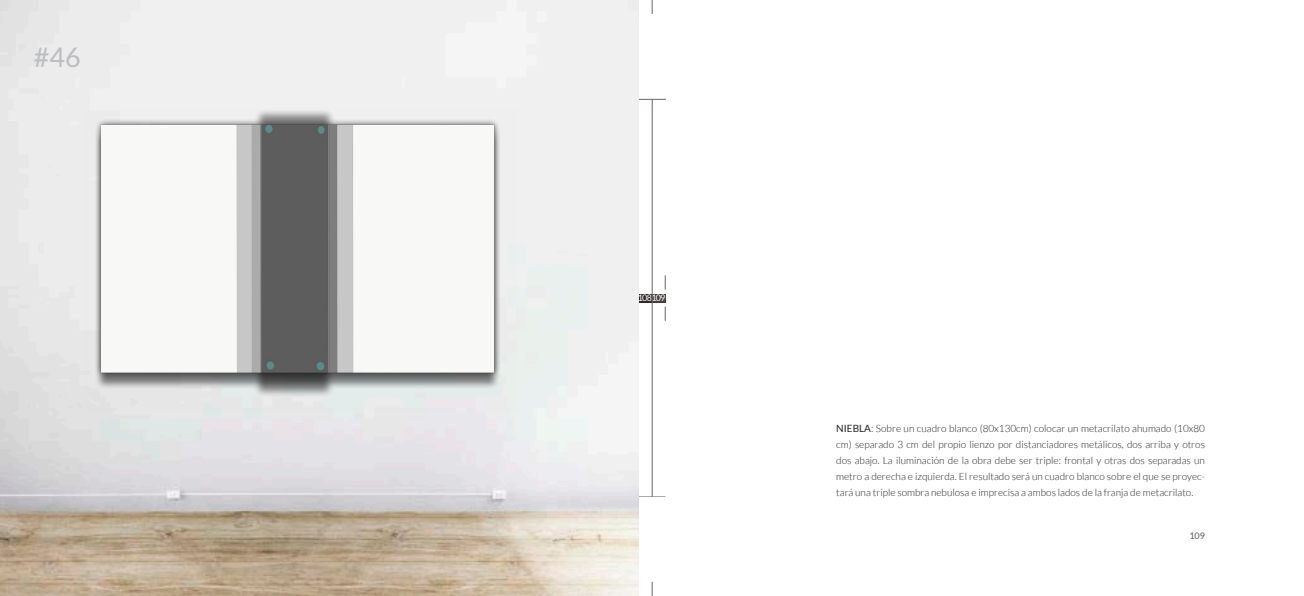
<style>
.page{position:relative;width:1304px;height:596px;background:#fff}
.page>*{position:absolute;margin:0;border:0;box-sizing:border-box;transform-origin:0 0}
.Nº{font:27px "Lato";color:#bcbdc0}
.Cuerpo{font:300 10px/16px "Lato";color:#231f20;text-align:justify}
.t1{font:9px "Lato";letter-spacing:-.085em;color:#fff}
.t2{font:9px "Lato";color:#57585a}
.s1{font-weight:400}
</style>
<div class="page">
<svg style="left:639px;top:99px;width:27px;height:1px"></svg>
<svg style="left:639px;top:496px;width:26px;height:1px"></svg>
<div style="left:651px;top:294px;width:14px;height:8px;background:#463f3d"></div>
<div style="left:638px;top:294px;width:14px;height:8px;background:#302a28"></div>
<hr style="left:652px;top:99px;width:1px;height:397px;background:#6b6360">
<svg style="left:665px;top:275px;width:1px;height:14px"></svg>
<svg style="left:665px;top:306px;width:1px;height:14px"></svg>
<svg style="left:652px;top:0;width:1px;height:14px"></svg>
<svg style="left:652px;top:581px;width:1px;height:14px"></svg>
<img style="left:1px;top:0;width:638px;height:595px">
<img style="left:86px;top:107px;width:432px;height:303px">
<p class="Nº" style="left:34px;top:42px;width:48px">#46</p>
<p class="t1" style="left:638px;top:293px;width:29px">108109</p>
<p class="Cuerpo" style="left:836px;top:420px;width:370px"><span class="s1">NIEBLA</span>: Sobre un cuadro blanco (80x130cm) colocar un metacrilato ahumado (10x80 cm) separado 3 cm del propio lienzo por distanciadores metálicos, dos arriba y otros dos abajo. La iluminación de la obra debe ser triple: frontal y otras dos separadas un metro a derecha e izquierda. El resultado será un cuadro blanco sobre el que se proyec&shy;tará una triple sombra nebulosa e imprecisa a ambos lados de la franja de metacrilato.</p>
<p class="t2" style="left:1189px;top:530px;width:17px">109</p>
</div>
